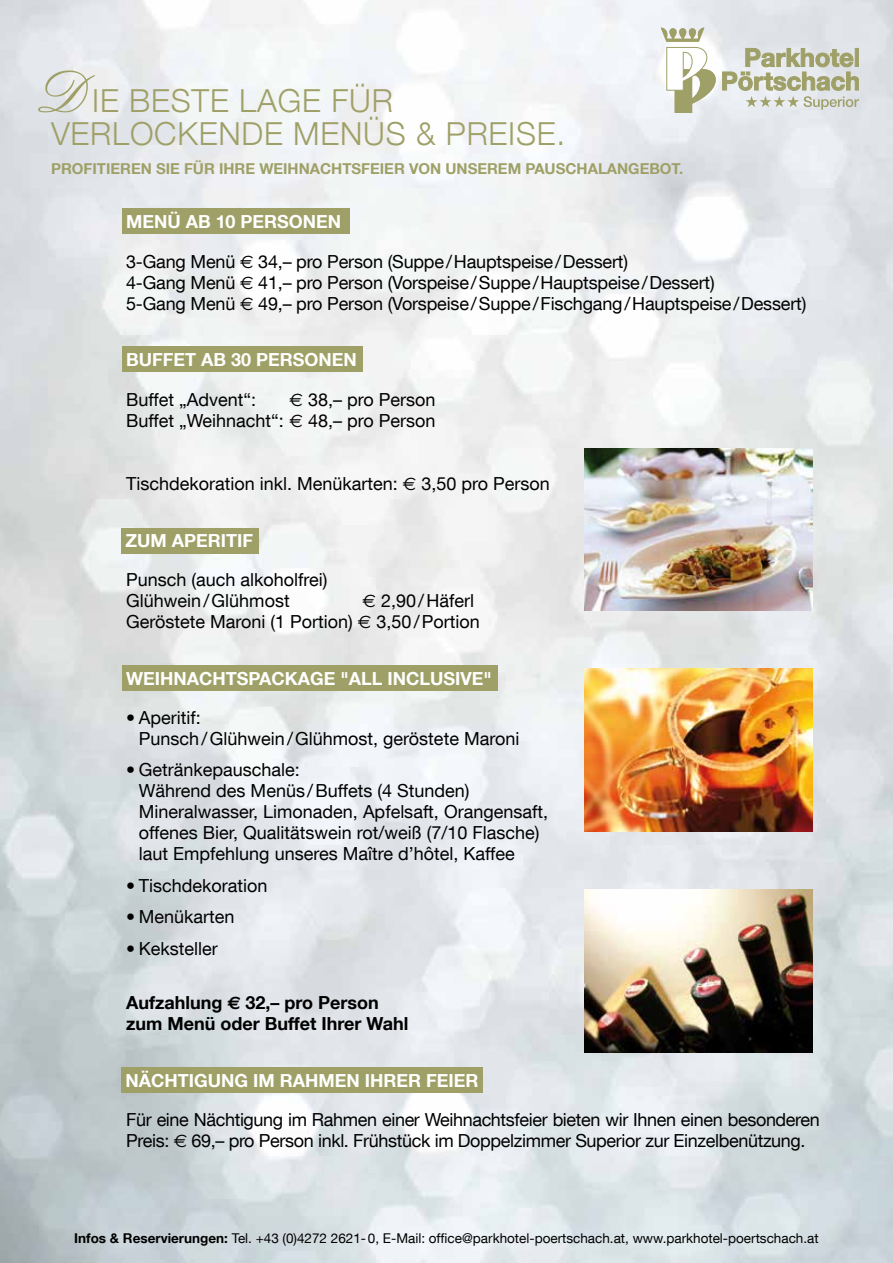
<style>
.page{position:relative;width:893px;height:1263px;background:#fff}
.page>*{position:absolute;margin:0;border:0;box-sizing:border-box;transform-origin:0 0}
.t1{font:300 31.65px/33.3px "Helvetica Neue LT Com";letter-spacing:.025em;color:#9fa067}
.t2{font:18px/21px "Helvetica Neue LT Com";color:#000}
.t3{font:18px/21px "Helvetica Neue LT Com";letter-spacing:-.02em;color:#000}
.t4{font:700 18px "Helvetica Neue LT Com";color:#fff}
.t5{font:700 18px/21px "Helvetica Neue LT Com";color:#000}
.t6{font:700 15px "Helvetica Neue LT Com";color:#9fa067}
.t7{font:13.5px "Helvetica Neue LT Com";color:#000}
.s1{font-family:"English";font-weight:400;font-size:63px}
.s2{font-size:31.8px}
.s3{font-family:"Euro Sans"}
.s4{font-weight:700}
</style>
<div class="page">
<img style="left:0;top:0;width:893px;height:1263px">
<div style="left:122px;top:208px;width:228px;height:26px;background:#9fa067"></div>
<div style="left:122px;top:346px;width:241px;height:26px;background:#9fa067"></div>
<img style="left:584px;top:669px;width:228px;height:162px">
<img style="left:584px;top:448px;width:228px;height:163px">
<img style="left:584px;top:889px;width:228px;height:163px">
<svg style="left:661px;top:28px;width:198px;height:85px"></svg>
<div style="left:121px;top:1067px;width:362px;height:26px;background:#9fa067"></div>
<div style="left:122px;top:665px;width:375px;height:26px;background:#9fa067"></div>
<div style="left:121px;top:528px;width:138px;height:25px;background:#9fa067"></div>
<h1 class="t1" style="left:51px;top:83px;width:516px"><span class="s1">D</span><span class="s2">I</span>E BESTE LAGE FÜR<br>VERLOCKENDE MENÜS &amp; PREISE.</h1>
<p class="t6" style="left:51px;top:159px;width:634px">PROFITIEREN SIE FÜR IHRE WEIHNACHTSFEIER VON UNSEREM PAUSCHALANGEBOT.</p>
<p class="t4" style="left:126px;top:210px;width:217px">MENÜ AB 10 PERSONEN</p>
<p class="t2" style="left:126px;top:250px;width:682px">3-Gang Menü <span class="s3">€</span> 34,– pro Person (Suppe/Hauptspeise/Dessert)<br>4-Gang Menü <span class="s3">€</span> 41,– pro Person (Vorspeise/Suppe/Hauptspeise/Dessert)<br>5-Gang Menü <span class="s3">€</span> 49,– pro Person (Vorspeise/Suppe/Fischgang/Hauptspeise/Dessert)</p>
<p class="t4" style="left:126px;top:348px;width:232px">BUFFET AB 30 PERSONEN</p>
<p class="t2" style="left:126px;top:388px;width:132px">Buffet „Advent“:</p>
<p class="t2" style="left:126px;top:388px;width:311px;text-align:right"><span class="s3">€</span> 38,– pro Person<br>Buffet „Weihnacht“: <span class="s3">€</span> 48,– pro Person</p>
<p class="t2" style="left:126px;top:472px;width:425px">Tischdekoration inkl. Menükarten: <span class="s3">€</span> 3,50 pro Person</p>
<p class="t4" style="left:125px;top:529px;width:129px">ZUM APERITIF</p>
<p class="t2" style="left:126px;top:568px;width:203px">Punsch (auch alkoholfrei)<br>Glühwein/Glühmost</p>
<p class="t2" style="left:126px;top:589px;width:355px;text-indent:236px"><span class="s3">€</span> 2,90/Häferl<br>Geröstete Maroni (1 Portion) <span class="s3">€</span> 3,50/Portion</p>
<p class="t4" style="left:126px;top:667px;width:367px">WEIHNACHTSPACKAGE "ALL INCLUSIVE"</p>
<p class="t2" style="left:139px;top:706px;width:382px;text-indent:-13px">• Aperitif:<br>Punsch/Glühwein/Glühmost, geröstete Maroni</p>
<p class="t2" style="left:139px;top:759px;width:411px;text-indent:-13px">• Getränkepauschale:<br>Während des Menüs/Buffets (4 Stunden)<br>Mineralwasser, Limonaden, Apfelsaft, Orangensaft, offenes Bier, Qualitätswein rot/weiß (7/10 Flasche) laut Empfehlung unseres Maître d’hôtel, Kaffee</p>
<p class="t2" style="left:126px;top:874px;width:143px">• Tischdekoration</p>
<p class="t2" style="left:126px;top:906px;width:110px">• Menükarten</p>
<p class="t2" style="left:126px;top:937px;width:93px">• Keksteller</p>
<p class="t5" style="left:126px;top:991px;width:284px">Aufzahlung <span class="s3">€</span> 32,– pro Person zum Menü oder Buffet Ihrer Wahl</p>
<p class="t4" style="left:125px;top:1069px;width:354px">NÄCHTIGUNG IM RAHMEN IHRER FEIER</p>
<p class="t3" style="left:126px;top:1108px;width:695px">Für eine Nächtigung im Rahmen einer Weihnachtsfeier bieten wir Ihnen einen besonderen<br>Preis: <span class="s3">€</span> 69,– pro Person inkl. Frühstück im Doppelzimmer Superior zur Einzelbenützung.</p>
<p class="t7" style="left:74px;top:1230px;width:746px"><span class="s4">Infos &amp; Reservierungen:</span> Tel. +43 (0)4272 2621-0, E-Mail: office@parkhotel-poertschach.at, www.parkhotel-poertschach.at</p>
</div>
